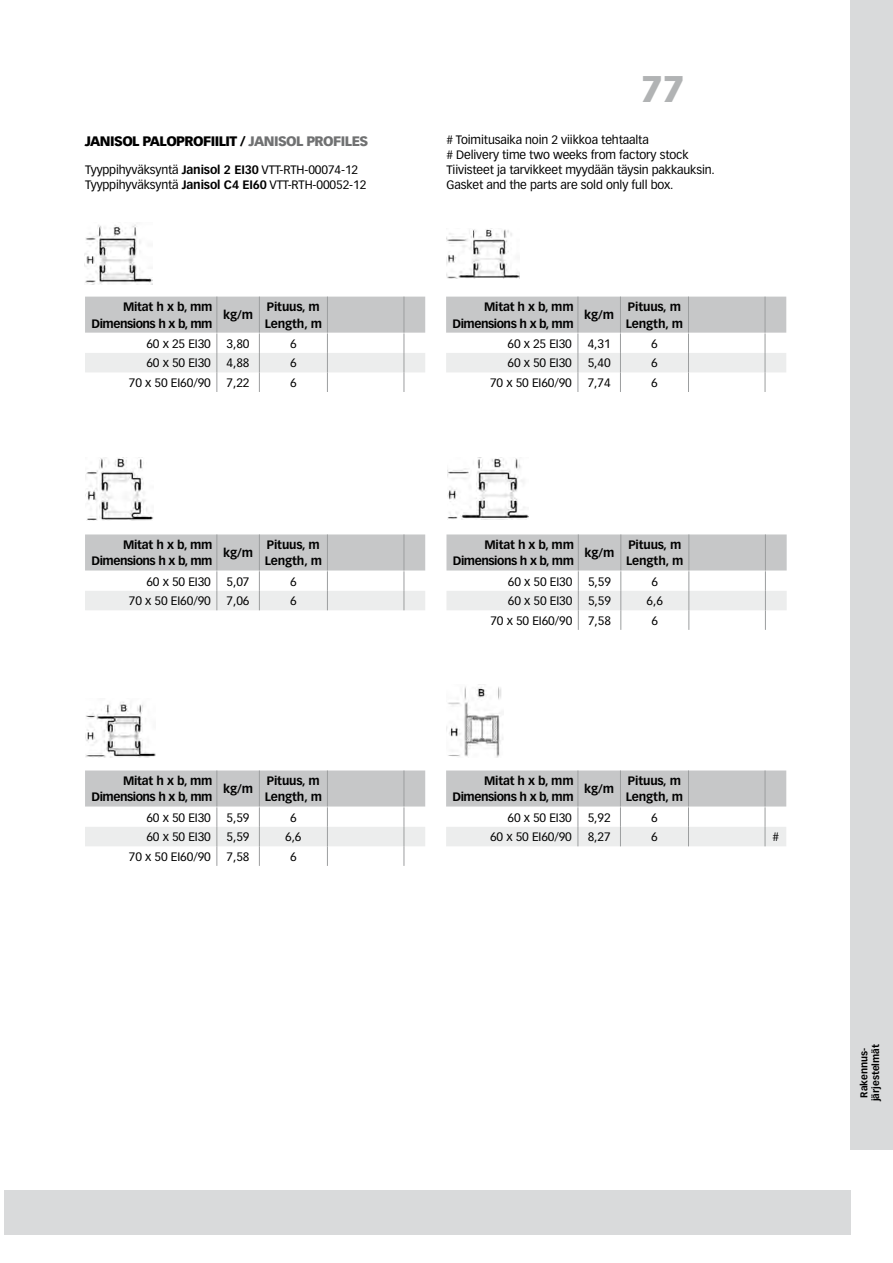
<style>
.page{position:relative;width:893px;height:1263px;background:#fff}
.page>*{position:absolute;margin:0;border:0;box-sizing:border-box;transform-origin:0 0}
.t1{font:900 36.45px "Vectora LT Std";color:#b1b3b4}
.t2{font:900 13.5px "Vectora LT Std";letter-spacing:-.04em;color:#000}
.t3{font:12px/15px "Vectora LT Std";letter-spacing:-.01em;color:#000}
.t4{font:700 12px/16.5px "Vectora LT Std";letter-spacing:-.04em;color:#000;text-align:right}
.t5{font:700 12px/16.5px "Vectora LT Std";letter-spacing:-.02em;color:#000}
.t6{font:700 9.75px/11.7px "Vectora LT Std";color:#000;text-align:center}
.s1{color:#707172}
.s2{font-weight:700}
</style>
<div class="page">
<div style="left:4px;top:1191px;width:846px;height:44px;background:#d9dadb"></div>
<svg style="left:85px;top:297px;width:340px;height:95px"></svg>
<img style="left:84px;top:224px;width:68px;height:61px">
<svg style="left:446px;top:297px;width:340px;height:95px"></svg>
<img style="left:447px;top:228px;width:72px;height:50px">
<svg style="left:85px;top:534px;width:340px;height:76px"></svg>
<img style="left:85px;top:457px;width:68px;height:63px">
<svg style="left:446px;top:534px;width:341px;height:96px"></svg>
<img style="left:448px;top:457px;width:80px;height:62px">
<img style="left:85px;top:702px;width:71px;height:56px">
<svg style="left:446px;top:770px;width:340px;height:76px"></svg>
<img style="left:446px;top:684px;width:57px;height:74px">
<svg style="left:85px;top:770px;width:340px;height:96px"></svg>
<hr style="left:216px;top:770px;width:1px;height:36px;background:#9c9e9f">
<hr style="left:259px;top:770px;width:1px;height:36px;background:#9c9e9f">
<hr style="left:327px;top:770px;width:1px;height:36px;background:#9c9e9f">
<hr style="left:404px;top:770px;width:1px;height:36px;background:#9c9e9f">
<div style="left:850px;top:0;width:43px;height:1149px;background:#d9dadb"></div>
<p class="t2" style="left:85px;top:132px;width:285px">JANISOL PALOPROFIILIT / <span class="s1">JANISOL PROFILES</span></p>
<p class="t3" style="left:85px;top:163px;width:283px">Tyyppihyväksyntä <span class="s2">Janisol 2 EI30</span> VTT-RTH-00074-12<br>Tyyppihyväksyntä <span class="s2">Janisol C4 EI60</span> VTT-RTH-00052-12</p>
<p class="t4" style="left:91px;top:298px;width:123px">Mitat h x b, mm<br>Dimensions h x b, mm</p>
<p class="t5" style="left:223px;top:307px;width:31px">kg/m</p>
<p class="t5" style="left:265px;top:298px;width:59px">Pituus, m<br>Length, m</p>
<p class="t3" style="left:146px;top:336px;width:66px">60 x 25 EI30</p>
<p class="t3" style="left:227px;top:336px;width:24px">3,80</p>
<p class="t3" style="left:290px;top:336px;width:8px">6</p>
<p class="t3" style="left:146px;top:356px;width:66px">60 x 50 EI30</p>
<p class="t3" style="left:227px;top:356px;width:24px">4,88</p>
<p class="t3" style="left:290px;top:356px;width:8px">6</p>
<p class="t3" style="left:129px;top:375px;width:83px">70 x 50 EI60/90</p>
<p class="t3" style="left:227px;top:375px;width:24px">7,22</p>
<p class="t3" style="left:290px;top:375px;width:8px">6</p>
<p class="t4" style="left:91px;top:536px;width:123px">Mitat h x b, mm<br>Dimensions h x b, mm</p>
<p class="t5" style="left:223px;top:545px;width:31px">kg/m</p>
<p class="t5" style="left:265px;top:536px;width:59px">Pituus, m<br>Length, m</p>
<p class="t3" style="left:146px;top:574px;width:66px">60 x 50 EI30</p>
<p class="t3" style="left:227px;top:574px;width:24px">5,07</p>
<p class="t3" style="left:290px;top:574px;width:8px">6</p>
<p class="t3" style="left:129px;top:594px;width:83px">70 x 50 EI60/90</p>
<p class="t3" style="left:227px;top:594px;width:24px">7,06</p>
<p class="t3" style="left:290px;top:594px;width:8px">6</p>
<p class="t4" style="left:91px;top:772px;width:123px">Mitat h x b, mm<br>Dimensions h x b, mm</p>
<p class="t5" style="left:223px;top:781px;width:31px">kg/m</p>
<p class="t5" style="left:265px;top:772px;width:59px">Pituus, m<br>Length, m</p>
<p class="t3" style="left:146px;top:810px;width:66px">60 x 50 EI30</p>
<p class="t3" style="left:227px;top:810px;width:24px">5,59</p>
<p class="t3" style="left:290px;top:810px;width:8px">6</p>
<p class="t3" style="left:146px;top:829px;width:66px">60 x 50 EI30</p>
<p class="t3" style="left:227px;top:829px;width:24px">5,59</p>
<p class="t3" style="left:285px;top:829px;width:18px">6,6</p>
<p class="t3" style="left:129px;top:849px;width:83px">70 x 50 EI60/90</p>
<p class="t3" style="left:227px;top:849px;width:24px">7,58</p>
<p class="t3" style="left:290px;top:849px;width:8px">6</p>
<h1 class="t1" style="left:641px;top:66px;width:45px">77</h1>
<p class="t3" style="left:446px;top:133px;width:270px"># Toimitusaika noin 2 viikkoa tehtaalta<br># Delivery time two weeks from factory stock Tiivisteet ja tarvikkeet myydään täysin pakkauksin.<br>Gasket and the parts are sold only full box.</p>
<p class="t4" style="left:453px;top:298px;width:123px">Mitat h x b, mm<br>Dimensions h x b, mm</p>
<p class="t5" style="left:584px;top:307px;width:31px">kg/m</p>
<p class="t5" style="left:626px;top:298px;width:59px">Pituus, m<br>Length, m</p>
<p class="t3" style="left:507px;top:336px;width:66px">60 x 25 EI30</p>
<p class="t3" style="left:588px;top:336px;width:24px">4,31</p>
<p class="t3" style="left:651px;top:336px;width:8px">6</p>
<p class="t3" style="left:507px;top:356px;width:66px">60 x 50 EI30</p>
<p class="t3" style="left:588px;top:356px;width:24px">5,40</p>
<p class="t3" style="left:651px;top:356px;width:8px">6</p>
<p class="t3" style="left:490px;top:375px;width:83px">70 x 50 EI60/90</p>
<p class="t3" style="left:588px;top:375px;width:24px">7,74</p>
<p class="t3" style="left:651px;top:375px;width:8px">6</p>
<p class="t4" style="left:453px;top:536px;width:123px">Mitat h x b, mm<br>Dimensions h x b, mm</p>
<p class="t5" style="left:585px;top:545px;width:31px">kg/m</p>
<p class="t5" style="left:626px;top:536px;width:59px">Pituus, m<br>Length, m</p>
<p class="t3" style="left:508px;top:574px;width:66px">60 x 50 EI30</p>
<p class="t3" style="left:588px;top:574px;width:24px">5,59</p>
<p class="t3" style="left:651px;top:574px;width:8px">6</p>
<p class="t3" style="left:508px;top:594px;width:66px">60 x 50 EI30</p>
<p class="t3" style="left:588px;top:594px;width:24px">5,59</p>
<p class="t3" style="left:647px;top:594px;width:18px">6,6</p>
<p class="t3" style="left:490px;top:613px;width:83px">70 x 50 EI60/90</p>
<p class="t3" style="left:588px;top:613px;width:24px">7,58</p>
<p class="t3" style="left:651px;top:613px;width:8px">6</p>
<p class="t4" style="left:453px;top:772px;width:123px">Mitat h x b, mm<br>Dimensions h x b, mm</p>
<p class="t5" style="left:584px;top:781px;width:31px">kg/m</p>
<p class="t5" style="left:626px;top:772px;width:59px">Pituus, m<br>Length, m</p>
<p class="t3" style="left:507px;top:810px;width:66px">60 x 50 EI30</p>
<p class="t3" style="left:588px;top:810px;width:24px">5,92</p>
<p class="t3" style="left:651px;top:810px;width:8px">6</p>
<p class="t3" style="left:490px;top:829px;width:83px">60 x 50 EI60/90</p>
<p class="t3" style="left:588px;top:829px;width:24px">8,27</p>
<p class="t3" style="left:651px;top:829px;width:8px">6</p>
<p class="t3" style="left:772px;top:829px;width:8px">#</p>
<p class="t6" style="left:858px;top:1101px;width:59px;rotate:-90deg">Rakennus&shy;järjestelmät</p>
</div>
